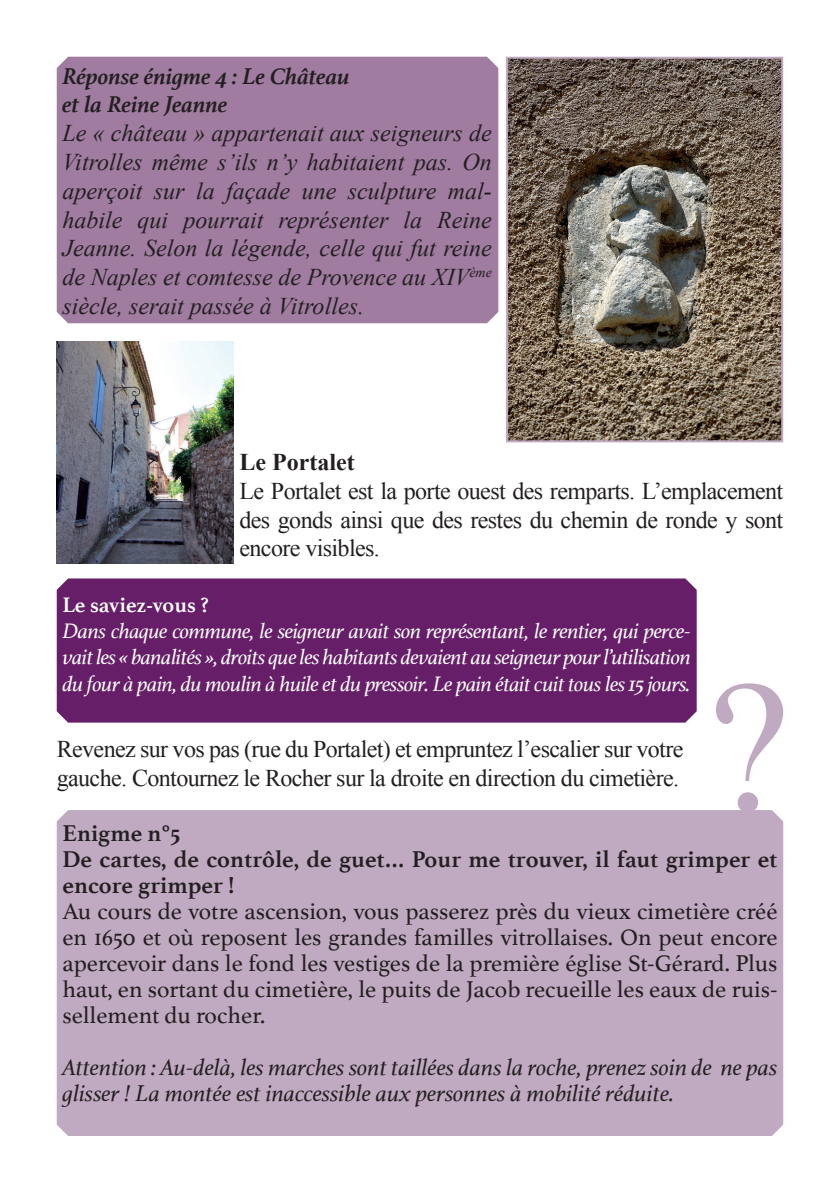
<style>
.page{position:relative;width:840px;height:1191px;background:#fff}
.page>*{position:absolute;margin:0;border:0;box-sizing:border-box;transform-origin:0 0}
.t1{font:24px/26px "Athelas";color:#231f20;text-align:justify}
.t2{font:italic 24px/28.8px "Times New Roman";color:#231f20;text-align:justify}
.t3{font:24px/28.8px "Times New Roman";letter-spacing:-.025em;color:#231f20;text-align:justify}
.t4{font:italic 24px/26px "Athelas";color:#231f20}
.t5{font:700 24px/26px "Athelas";color:#231f20}
.t6{font:italic 700 24px/28.8px "Athelas";color:#231f20}
.t7{font:700 24px "Times New Roman";color:#231f20}
.t8{font:italic 22px/26.4px "Athelas";letter-spacing:-.025em;color:#fff;text-align:justify}
.t9{font:700 22px "Athelas";color:#fff}
</style>
<div class="page">
<svg style="left:716px;top:683px;width:66px;height:127px"></svg>
<div style="left:57px;top:578px;width:639px;height:144px;background:#651e67"></div>
<div style="left:57px;top:57px;width:441px;height:266px;background:#9f7ca0"></div>
<div style="left:57px;top:810px;width:725px;height:326px;background:#c0aac1"></div>
<img style="left:57px;top:342px;width:177px;height:221px">
<img style="left:508px;top:60px;width:271px;height:379px">
<div style="left:505px;top:57px;width:277px;height:385px;border:2px solid #c0aac1"></div>
<p class="t6" style="left:62px;top:61px;width:289px">Réponse énigme 4 : Le Château et la Reine Jeanne</p>
<p class="t2" style="left:62px;top:118px;width:431px">Le « château » appartenait aux seigneurs de Vitrolles même s’ils n’y habitaient pas. On aperçoit sur la façade une sculpture mal&shy;habile qui pourrait représenter la Reine Jeanne. Selon la légende, celle qui fut reine de Naples et comtesse de Provence au XIV<sup>ème </sup>siècle, serait passée à Vitrolles.</p>
<p class="t7" style="left:239px;top:445px;width:117px">Le Portalet</p>
<p class="t3" style="left:239px;top:476px;width:545px">Le Portalet est la porte ouest des remparts. L’emplacement des gonds ainsi que des restes du chemin de ronde y sont encore visibles.</p>
<p class="t9" style="left:62px;top:586px;width:148px">Le saviez-vous ?</p>
<p class="t8" style="left:62px;top:617px;width:629px">Dans chaque commune, le seigneur avait son représentant, le rentier, qui perce&shy;vait les « banalités », droits que les habitants devaient au seigneur pour l’utilisation du four à pain, du moulin à huile et du pressoir. Le pain était cuit tous les 15 jours.</p>
<p class="t3" style="left:57px;top:734px;width:628px">Revenez sur vos pas (rue du Portalet) et empruntez l’escalier sur votre gauche. Contournez le Rocher sur la droite en direction du cimetière.</p>
<p class="t5" style="left:62px;top:819px;width:716px">Enigme n°5<br>De cartes, de contrôle, de guet… Pour me trouver, il faut grimper et encore grimper !</p>
<p class="t1" style="left:62px;top:897px;width:716px">Au cours de votre ascension, vous passerez près du vieux cimetière créé en 1650 et où reposent les grandes familles vitrollaises. On peut encore apercevoir dans le fond les vestiges de la première église St-Gérard. Plus haut, en sortant du cimetière, le puits de Jacob recueille les eaux de ruis&shy;sellement du rocher.</p>
<p class="t4" style="left:62px;top:1053px;width:716px">Attention : Au-delà, les marches sont taillées dans la roche, prenez soin de ne pas glisser ! La montée est inaccessible aux personnes à mobilité réduite.</p>
</div>
